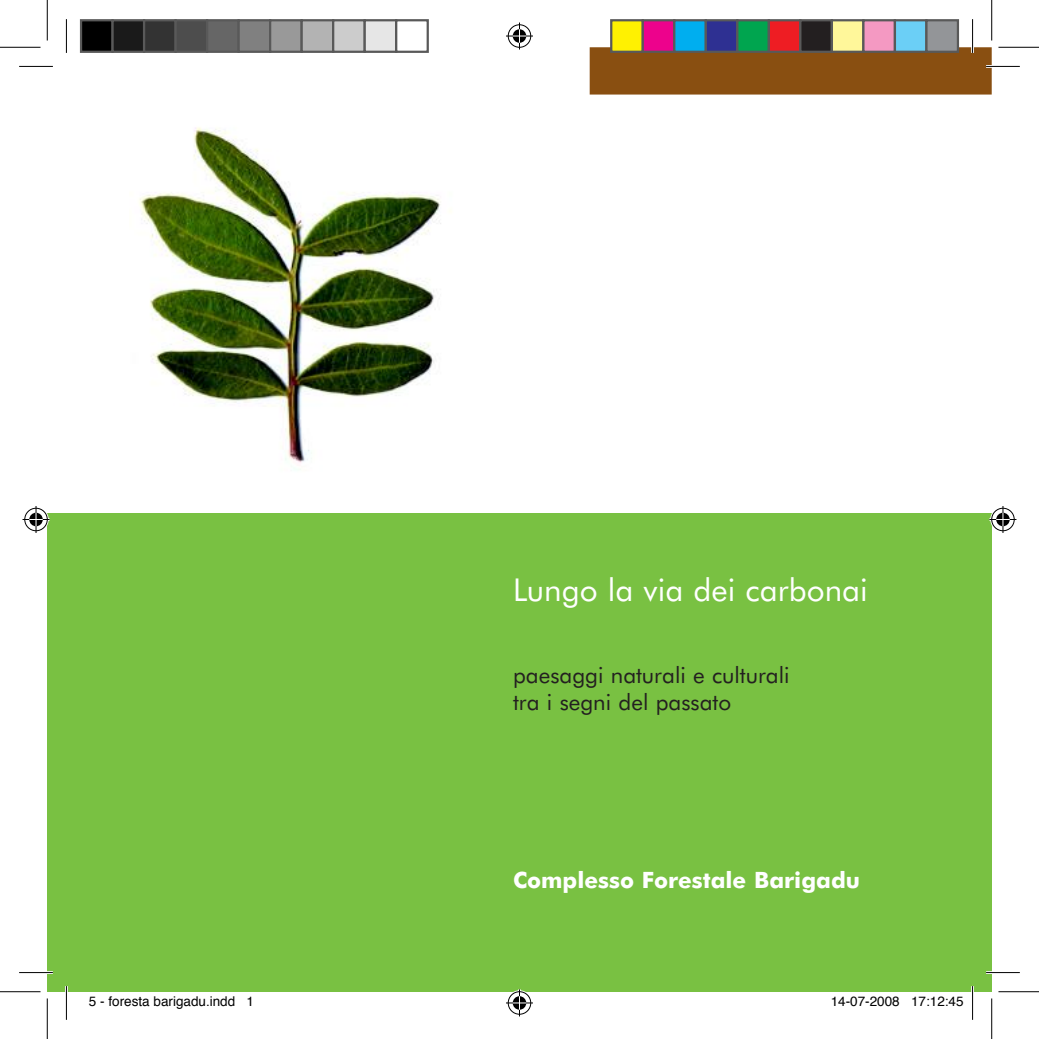
<style>
.page{position:relative;width:1039px;height:1039px;background:#fff}
.page>*{position:absolute;margin:0;border:0;box-sizing:border-box;transform-origin:0 0}
.Normale{font:31.5px "Futura BT";color:#fff}
.Normale-2{font:22.5px "Futura BT";color:#231f20}
.Normale-3{font:700 22.5px "Futura BT";color:#fff}
.t1{font:13.5px "Helvetica";color:#000}
</style>
<div class="page">
<div style="left:589px;top:47px;width:402px;height:48px;background:#894f11"></div>
<div style="left:47px;top:513px;width:944px;height:478px;background:#79c142"></div>
<img style="left:139px;top:127px;width:312px;height:343px">
<hr style="left:986px;top:65px;width:33px;height:3px;background:#fff">
<hr style="left:19px;top:971px;width:34px;height:2px;background:#fff">
<hr style="left:986px;top:971px;width:33px;height:2px;background:#fff">
<hr style="left:65px;top:986px;width:3px;height:33px;background:#fff">
<hr style="left:971px;top:19px;width:2px;height:34px;background:#fff">
<hr style="left:971px;top:986px;width:2px;height:33px;background:#fff">
<hr style="left:19px;top:66px;width:34px;height:1px;background:#000">
<hr style="left:986px;top:66px;width:33px;height:1px;background:#000">
<hr style="left:19px;top:972px;width:34px;height:1px;background:#000">
<hr style="left:986px;top:972px;width:33px;height:1px;background:#000">
<hr style="left:66px;top:19px;width:1px;height:34px;background:#000">
<hr style="left:66px;top:986px;width:1px;height:33px;background:#000">
<hr style="left:972px;top:19px;width:1px;height:34px;background:#000">
<hr style="left:972px;top:986px;width:1px;height:33px;background:#000">
<hr style="left:0;top:47px;width:40px;height:1px;background:#000">
<hr style="left:998px;top:47px;width:40px;height:1px;background:#000">
<hr style="left:0;top:991px;width:40px;height:1px;background:#000">
<hr style="left:998px;top:991px;width:40px;height:1px;background:#000">
<hr style="left:47px;top:0;width:1px;height:41px;background:#000">
<hr style="left:47px;top:998px;width:1px;height:40px;background:#000">
<hr style="left:991px;top:0;width:1px;height:41px;background:#000">
<hr style="left:991px;top:998px;width:1px;height:40px;background:#000">
<svg style="left:506px;top:23px;width:27px;height:27px"></svg>
<svg style="left:506px;top:989px;width:27px;height:27px"></svg>
<svg style="left:23px;top:506px;width:27px;height:27px"></svg>
<svg style="left:989px;top:506px;width:27px;height:27px"></svg>
<div style="left:81px;top:20px;width:32px;height:32px;background:#000"></div>
<div style="left:80px;top:19px;width:34px;height:34px;border:2px solid #595959"></div>
<div style="left:113px;top:20px;width:31px;height:32px;background:#1a1a1a"></div>
<div style="left:111px;top:19px;width:34px;height:34px;border:2px solid #595959"></div>
<div style="left:144px;top:20px;width:32px;height:32px;background:#333"></div>
<div style="left:143px;top:19px;width:34px;height:34px;border:2px solid #595959"></div>
<div style="left:176px;top:20px;width:31px;height:32px;background:#4d4d4d"></div>
<div style="left:174px;top:19px;width:34px;height:34px;border:2px solid #595959"></div>
<div style="left:207px;top:20px;width:32px;height:32px;background:#666"></div>
<div style="left:206px;top:19px;width:34px;height:34px;border:2px solid #595959"></div>
<div style="left:239px;top:20px;width:31px;height:32px;background:#808080"></div>
<div style="left:237px;top:19px;width:34px;height:34px;border:2px solid #595959"></div>
<div style="left:270px;top:20px;width:32px;height:32px;background:#999"></div>
<div style="left:269px;top:19px;width:34px;height:34px;border:2px solid #595959"></div>
<div style="left:302px;top:20px;width:31px;height:32px;background:#b3b3b3"></div>
<div style="left:300px;top:19px;width:34px;height:34px;border:2px solid #595959"></div>
<div style="left:333px;top:20px;width:32px;height:32px;background:#ccc"></div>
<div style="left:332px;top:19px;width:34px;height:34px;border:2px solid #595959"></div>
<div style="left:365px;top:20px;width:31px;height:32px;background:#e6e6e6"></div>
<div style="left:363px;top:19px;width:34px;height:34px;border:2px solid #595959"></div>
<div style="left:395px;top:19px;width:34px;height:34px;border:2px solid #595959"></div>
<div style="left:611px;top:20px;width:31px;height:32px;background:#fff101"></div>
<div style="left:610px;top:19px;width:34px;height:34px;border:2px solid #595959"></div>
<div style="left:642px;top:20px;width:32px;height:32px;background:#ed028c"></div>
<div style="left:641px;top:19px;width:34px;height:34px;border:2px solid #595959"></div>
<div style="left:674px;top:20px;width:31px;height:32px;background:#00aeef"></div>
<div style="left:673px;top:19px;width:34px;height:34px;border:2px solid #595959"></div>
<div style="left:705px;top:20px;width:32px;height:32px;background:#2e3092"></div>
<div style="left:704px;top:19px;width:34px;height:34px;border:2px solid #595959"></div>
<div style="left:737px;top:20px;width:31px;height:32px;background:#00a54f"></div>
<div style="left:736px;top:19px;width:34px;height:34px;border:2px solid #595959"></div>
<div style="left:768px;top:20px;width:32px;height:32px;background:#ee1d23"></div>
<div style="left:767px;top:19px;width:34px;height:34px;border:2px solid #595959"></div>
<div style="left:800px;top:20px;width:31px;height:32px;background:#231f20"></div>
<div style="left:799px;top:19px;width:34px;height:34px;border:2px solid #595959"></div>
<div style="left:831px;top:20px;width:32px;height:32px;background:#fff79a"></div>
<div style="left:830px;top:19px;width:34px;height:34px;border:2px solid #595959"></div>
<div style="left:863px;top:20px;width:31px;height:32px;background:#f499c2"></div>
<div style="left:862px;top:19px;width:34px;height:34px;border:2px solid #595959"></div>
<div style="left:894px;top:20px;width:32px;height:32px;background:#6bcff6"></div>
<div style="left:893px;top:19px;width:34px;height:34px;border:2px solid #595959"></div>
<div style="left:926px;top:20px;width:31px;height:32px;background:#939598"></div>
<div style="left:925px;top:19px;width:34px;height:34px;border:2px solid #595959"></div>
<p class="Normale" style="left:513px;top:570px;width:356px">Lungo la via dei carbonai</p>
<p class="Normale-2" style="left:513px;top:661px;width:278px">paesaggi naturali e culturali</p>
<p class="Normale-2" style="left:513px;top:688px;width:219px">tra i segni del passato</p>
<p class="Normale-3" style="left:513px;top:866px;width:348px">Complesso Forestale Barigadu</p>
<p class="t1" style="left:89px;top:991px;width:167px">5 - foresta barigadu.indd 1</p>
<p class="t1" style="left:830px;top:991px;width:134px">14-07-2008 17:12:45</p>
</div>
